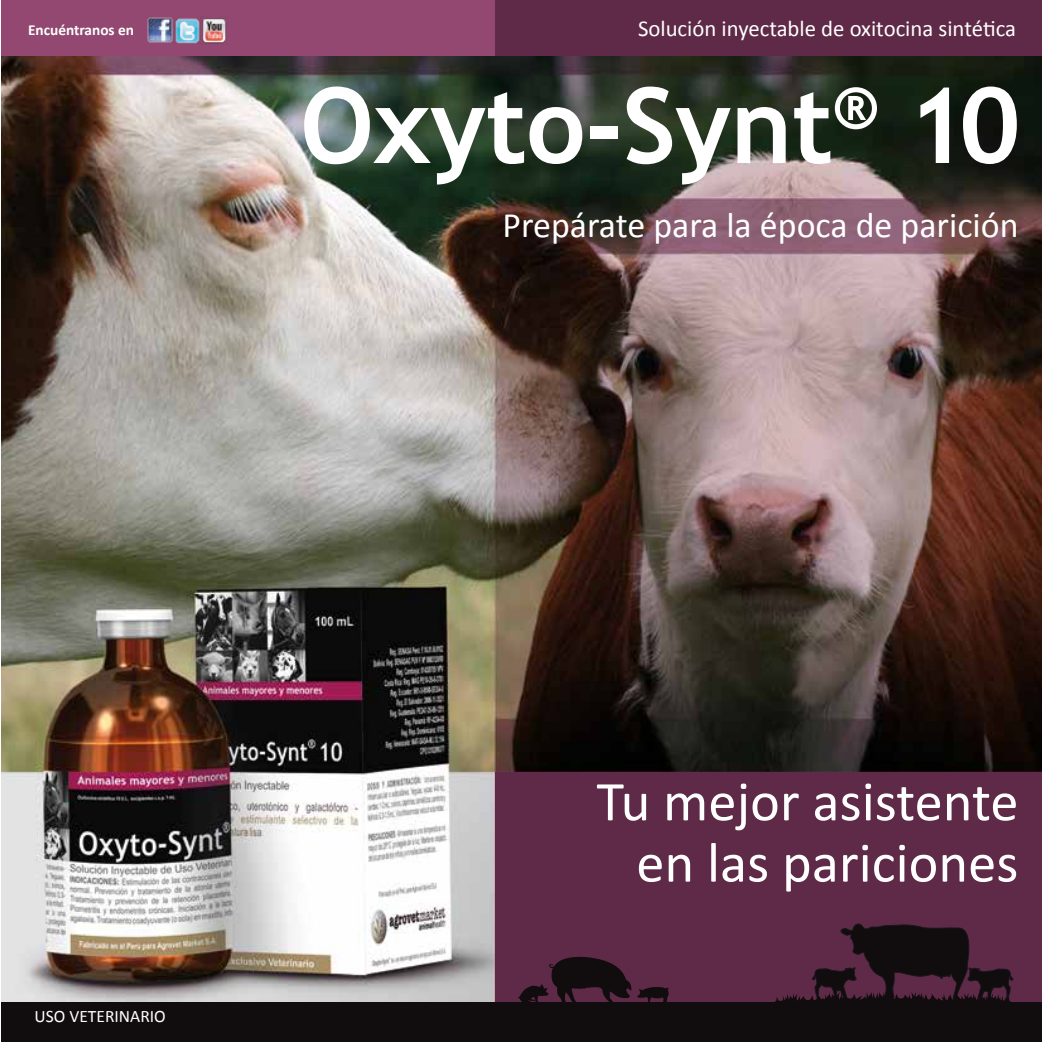
<style>
.page{position:relative;width:1042px;height:1042px;background:#fff}
.page>*{position:absolute;margin:0;border:0;box-sizing:border-box;transform-origin:0 0}
.t1{font:700 105px "Trebuchet MS";letter-spacing:-.01em;color:#fff}
.t2{font:56.7px/61.2px "Calibri";color:#fff;text-align:right}
.t3{font:35.88px "Calibri";color:#fff}
.t4{font:22.75px "Calibri";color:#fff}
.t5{font:17.5px "Calibri";color:#fff}
.t6{font:700 15.22px "Calibri";color:#fff}
</style>
<div class="page">
<img style="left:2px;top:55px;width:1040px;height:947px">
<div style="left:2px;top:0;width:495px;height:55px;background:#924870"></div>
<div style="left:495px;top:0;width:547px;height:55px;background:#5f2a47"></div>
<div style="left:495px;top:772px;width:547px;height:243px;background:#5f2a47"></div>
<svg style="left:775px;top:923px;width:238px;height:79px"></svg>
<div style="left:2px;top:1002px;width:1040px;height:40px;background:#110c0d"></div>
<img style="left:175px;top:18px;width:51px;height:26px">
<img style="left:148px;top:18px;width:24px;height:25px">
<svg style="left:518px;top:956px;width:151px;height:46px"></svg>
<p class="t6" style="left:28px;top:19px;width:107px">Encuéntranos en</p>
<p class="t4" style="left:638px;top:12px;width:379px">Solución inyectable de oxitocina sintética</p>
<h1 class="t1" style="left:300px;top:60px;width:722px">Oxyto-Synt<sup>®</sup> 10</h1>
<h3 class="t3" style="left:503px;top:200px;width:517px">Prepárate para la época de parición</h3>
<p class="t5" style="left:35px;top:1004px;width:133px">USO VETERINARIO</p>
<h2 class="t2" style="left:596px;top:769px;width:423px">Tu mejor asistente en las pariciones</h2>
</div>
